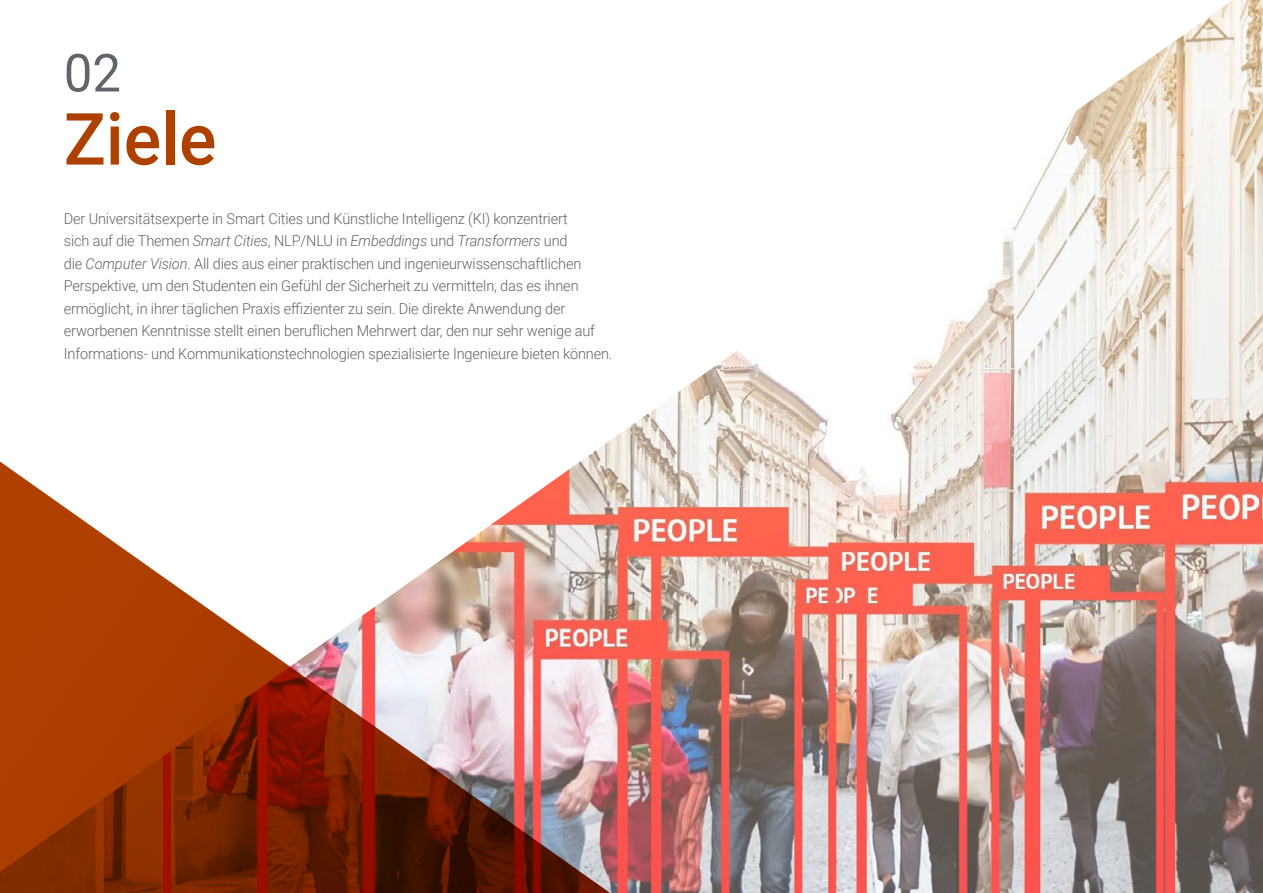
<style>
.page{position:relative;width:1263px;height:893px;background:#fff}
.page>*{position:absolute;margin:0;border:0;box-sizing:border-box;transform-origin:0 0}
.t1{font:500 72px "Roboto";color:#ae4000}
.t2{font:52.5px "Roboto";color:#61646a}
.t3{font:300 15px/22.5px "Roboto";letter-spacing:-.01em;color:#61646a}
.s1{font-style:italic}
</style>
<div class="page">
<img style="left:603px;top:0;width:660px;height:893px">
<svg style="left:0;top:446px;width:640px;height:447px"></svg>
<h2 class="t2" style="left:64px;top:36px;width:59px">02</h2>
<h1 class="t1" style="left:64px;top:89px;width:154px">Ziele</h1>
<p class="t3" style="left:64px;top:207px;width:550px">Der Universitätsexperte in Smart Cities und Künstliche Intelligenz (KI) konzentriert<br>sich auf die Themen <span class="s1">Smart Cities</span>, NLP/NLU in <span class="s1">Embeddings</span> und <span class="s1">Transformers</span> und<br>die <span class="s1">Computer Vision</span>. All dies aus einer praktischen und ingenieurwissenschaftlichen Perspektive, um den Studenten ein Gefühl der Sicherheit zu vermitteln, das es ihnen ermöglicht, in ihrer täglichen Praxis effizienter zu sein. Die direkte Anwendung der erworbenen Kenntnisse stellt einen beruflichen Mehrwert dar, den nur sehr wenige auf Informations- und Kommunikationstechnologien spezialisierte Ingenieure bieten können.</p>
</div>
